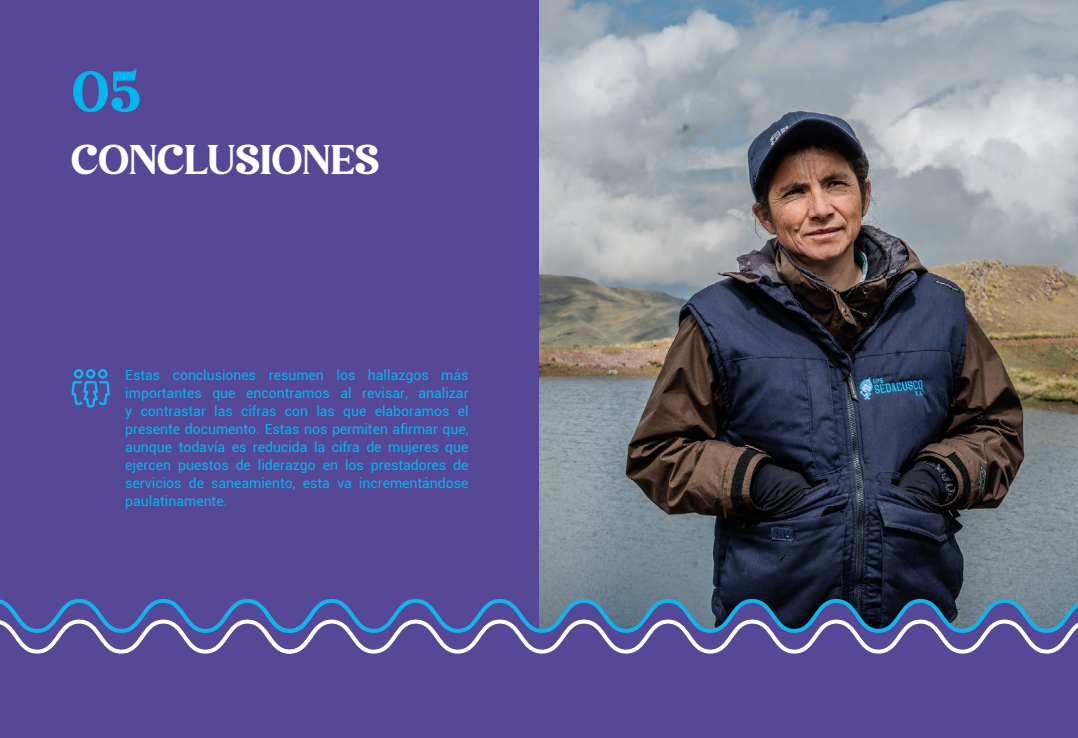
<style>
.page{position:relative;width:1078px;height:738px;background:#fff}
.page>*{position:absolute;margin:0;border:0;box-sizing:border-box;transform-origin:0 0}
.t1{font:55px "Avigea";color:#00b6ed}
.t2{font:40px "Avigea";letter-spacing:.02em;color:#fff}
.t3{font:14px/18px "Roboto";color:#00b6ed;text-align:justify}
</style>
<div class="page">
<img style="left:539px;top:0;width:538px;height:598px">
<div style="left:0;top:0;width:539px;height:737px;background:#564797"></div>
<svg style="left:71px;top:369px;width:39px;height:38px"></svg>
<div style="left:539px;top:653px;width:538px;height:84px;background:#564797"></div>
<svg style="left:0;top:598px;width:1077px;height:55px"></svg>
<h1 class="t1" style="left:71px;top:58px;width:71px">05</h1>
<h2 class="t2" style="left:71px;top:135px;width:309px">CONCLUSIONES</h2>
<p class="t3" style="left:125px;top:365px;width:345px">Estas conclusiones resumen los hallazgos más importantes que encontramos al revisar, analizar y contrastar las cifras con las que elaboramos el presente documento. Estas nos permiten afirmar que, aunque todavía es reducida la cifra de mujeres que ejercen puestos de liderazgo en los prestadores de servicios de saneamiento, esta va incrementándose paulatinamente.</p>
</div>
